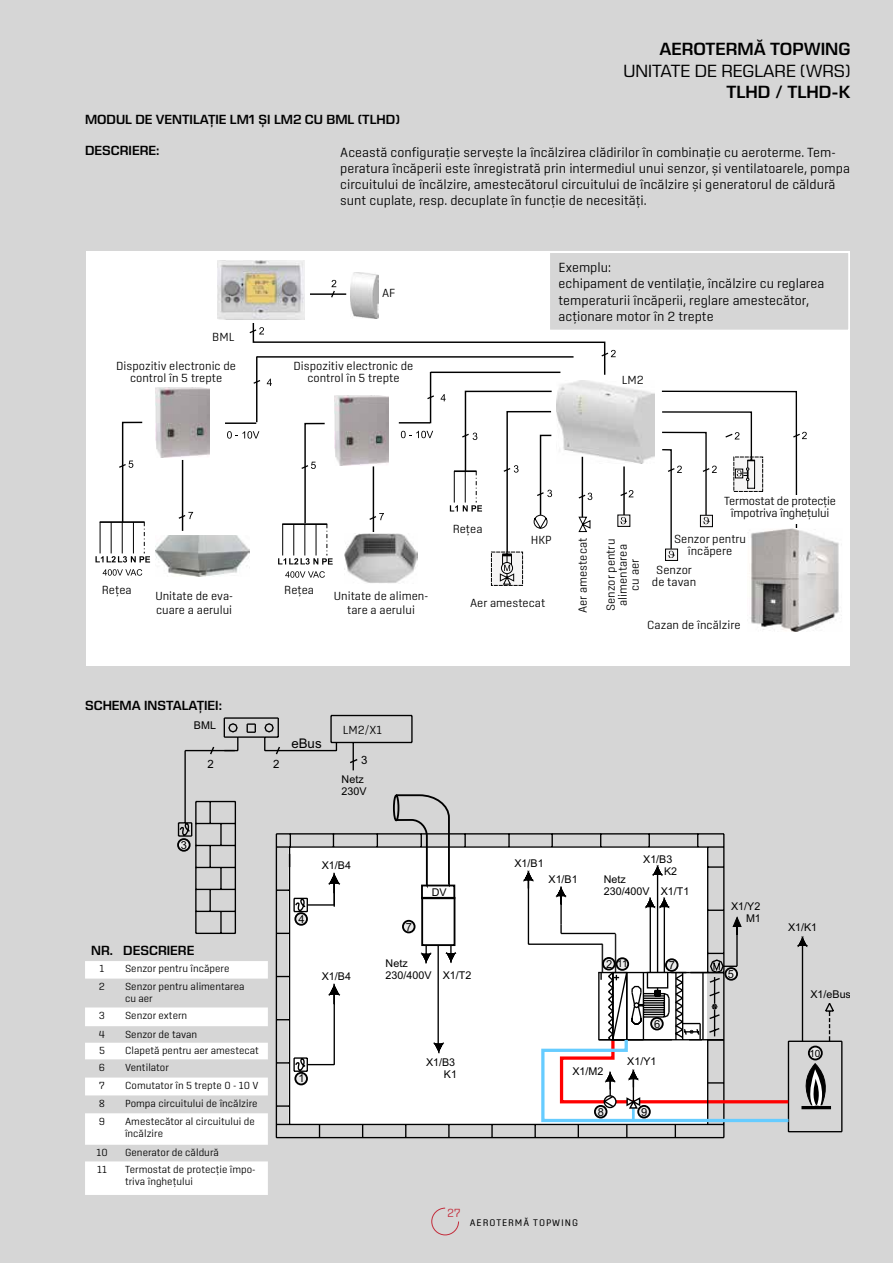
<style>
.page{position:relative;width:893px;height:1263px;background:#d6d6d6}
.page>*{position:absolute;margin:0;border:0;box-sizing:border-box;transform-origin:0 0}
.t1{font:600 18px "Eurostile Next LT Pro";color:#000}
.t2{font:18px "Eurostile Next LT Pro";color:#000}
.t3{font:300 13.5px/16.2px "Center";color:#000}
.t4{font:600 13.5px "Eurostile Next LT Pro";color:#000}
.t5{font:13.35px "Arial";color:#000}
.t6{font:300 12px/12px "Center";color:#000;text-align:center}
.t7{font:300 12px/12px "Center";letter-spacing:-.02em;color:#000;text-align:center}
.t8{font:300 12px "Center";color:#c32c3b}
.t9{font:11.4px "Arial";color:#000}
.t10{font:11.1px "Arial";color:#000}
.t11{font:10.65px/12px "Arial";color:#000}
.t12{font:300 10.5px/12.6px "Center";color:#000}
.t13{font:10.05px "Arial";color:#000}
.t14{font:9.75px "Center";letter-spacing:.095em;color:#000}
.s1{font-size:11.1px}
</style>
<div class="page">
<svg style="left:431px;top:1207px;width:28px;height:29px"></svg>
<svg style="left:275px;top:1040px;width:568px;height:99px"></svg>
<div style="left:295px;top:1073px;width:12px;height:11px;background:#ebebeb;border-radius:50%"></div>
<div style="left:294px;top:1072px;width:14px;height:13px;border:2px solid #000;border-radius:50%"></div>
<svg style="left:177px;top:749px;width:159px;height:317px"></svg>
<div style="left:178px;top:839px;width:12px;height:12px;background:#ebebeb;border-radius:50%"></div>
<div style="left:177px;top:838px;width:14px;height:14px;border:2px solid #000;border-radius:50%"></div>
<hr style="left:185px;top:750px;width:50px;height:1px;background:#000">
<svg style="left:223px;top:714px;width:612px;height:329px"></svg>
<div style="left:421px;top:897px;width:34px;height:49px;border:2px solid #000"></div>
<div style="left:403px;top:921px;width:12px;height:11px;background:#ebebeb;border-radius:50%"></div>
<div style="left:402px;top:920px;width:13px;height:13px;border:2px solid #000;border-radius:50%"></div>
<svg style="left:418px;top:944px;width:41px;height:112px;background:#eaeaea"></svg>
<svg style="left:392px;top:793px;width:59px;height:94px"></svg>
<hr style="left:801px;top:1106px;width:30px;height:3px;background:#000">
<svg style="left:209px;top:746px;width:7px;height:10px"></svg>
<svg style="left:275px;top:745px;width:84px;height:19px"></svg>
<svg style="left:521px;top:862px;width:306px;height:275px"></svg>
<div style="left:421px;top:884px;width:34px;height:15px;border:2px solid #000"></div>
<div style="left:295px;top:913px;width:12px;height:12px;background:#ebebeb;border-radius:50%"></div>
<div style="left:294px;top:912px;width:14px;height:14px;border:2px solid #000;border-radius:50%"></div>
<svg style="left:293px;top:869px;width:50px;height:44px;background:#e1e1e1"></svg>
<div style="left:342px;top:722px;width:49px;height:13px;background:#d6d6d6"></div>
<svg style="left:85px;top:961px;width:183px;height:234px"></svg>
<div style="left:86px;top:252px;width:764px;height:414px;background:#fff"></div>
<div style="left:549px;top:252px;width:300px;height:78px;background:#d6d6d6"></div>
<div style="left:549px;top:252px;width:301px;height:79px;border:2px solid #fff"></div>
<img style="left:353px;top:272px;width:25px;height:8px">
<img style="left:633px;top:389px;width:22px;height:75px">
<div style="left:665px;top:549px;width:13px;height:12px;background:#f6f5f5;border:1px solid #000"></div>
<svg style="left:491px;top:585px;width:32px;height:1px"></svg>
<img style="left:218px;top:261px;width:87px;height:19px">
<svg style="left:95px;top:280px;width:538px;height:305px"></svg>
<img style="left:751px;top:532px;width:91px;height:100px">
<svg style="left:661px;top:390px;width:146px;height:168px"></svg>
<img style="left:335px;top:395px;width:54px;height:70px">
<img style="left:156px;top:387px;width:54px;height:70px">
<div style="left:724px;top:495px;width:113px;height:28px;background:#fff"></div>
<h1 class="t1" style="left:659px;top:39px;width:193px">AEROTERMĂ TOPWING</h1>
<h1 class="t2" style="left:623px;top:61px;width:229px">UNITATE DE REGLARE (WRS)</h1>
<h1 class="t1" style="left:726px;top:82px;width:125px">TLHD / TLHD-K</h1>
<p class="t4" style="left:85px;top:112px;width:316px">MODUL DE VENTILAȚIE LM1 ȘI LM2 CU BML (TLHD)</p>
<p class="t3" style="left:340px;top:144px;width:511px">Această configurație servește la încălzirea clădirilor în combinație cu aeroterme. Tem&shy;peratura încăperii este înregistrată prin intermediul unui senzor, și ventilatoarele, pompa circuitului de încălzire, amestecătorul circuitului de încălzire și generatorul de căldură sunt cuplate, resp. decuplate în funcție de necesități.</p>
<p class="t4" style="left:85px;top:143px;width:76px">DESCRIERE:</p>
<p class="t6" style="left:212px;top:330px;width:24px">BML</p>
<p class="t6" style="left:116px;top:360px;width:121px">Dispozitiv electronic de control în 5 trepte</p>
<p class="t6" style="left:382px;top:287px;width:15px">AF</p>
<p class="t6" style="left:293px;top:360px;width:121px">Dispozitiv electronic de control în 5 trepte</p>
<p class="t3" style="left:559px;top:259px;width:267px">Exemplu:<br>echipament de ventilație, încălzire cu reglarea temperaturii încăperii, reglare amestecător, acționare motor în 2 trepte</p>
<p class="t6" style="left:622px;top:373px;width:23px">LM2</p>
<p class="t6" style="left:102px;top:584px;width:31px">Rețea</p>
<p class="t6" style="left:284px;top:584px;width:31px">Rețea</p>
<p class="t6" style="left:155px;top:588px;width:79px;line-height:14.4px;text-align:left">Unitate de eva&shy;cuare a aerului</p>
<p class="t6" style="left:453px;top:523px;width:31px">Rețea</p>
<p class="t6" style="left:531px;top:534px;width:22px">HKP</p>
<p class="t6" style="left:334px;top:588px;width:96px;line-height:14.4px">Unitate de alimen&shy;tare a aerului</p>
<p class="t6" style="left:470px;top:597px;width:77px">Aer amestecat</p>
<p class="t6" style="left:576px;top:613px;width:77px;rotate:-90deg">Aer amestecat</p>
<p class="t6" style="left:605px;top:611px;width:74px;rotate:-90deg">Senzor pentru alimentarea cu aer</p>
<p class="t7" style="left:724px;top:495px;width:113px">Termostat de protecție împotriva înghețului</p>
<p class="t6" style="left:674px;top:532px;width:74px">Senzor pentru încăpere</p>
<p class="t6" style="left:652px;top:564px;width:46px">Senzor de tavan</p>
<p class="t6" style="left:647px;top:619px;width:95px">Cazan de încălzire</p>
<p class="t4" style="left:85px;top:698px;width:138px">SCHEMA INSTALAȚIEI:</p>
<p class="t11" style="left:194px;top:719px;width:24px">BML</p>
<p class="t11" style="left:352px;top:723px;width:38px">LM2/X1</p>
<p class="t6" style="left:343px;top:723px;width:41px">LM2/X1</p>
<p class="t5" style="left:291px;top:735px;width:32px">eBus</p>
<p class="t9" style="left:207px;top:757px;width:8px">2</p>
<p class="t9" style="left:273px;top:757px;width:8px">2</p>
<p class="t9" style="left:361px;top:753px;width:8px">3</p>
<p class="t10" style="left:181px;top:838px;width:8px">3</p>
<p class="t11" style="left:342px;top:773px;width:27px">Netz<br>230V</p>
<p class="t11" style="left:322px;top:859px;width:31px">X1/B4</p>
<p class="t11" style="left:514px;top:857px;width:31px">X1/B1</p>
<p class="t11" style="left:548px;top:874px;width:31px">X1/B1</p>
<p class="t11" style="left:604px;top:873px;width:24px">Netz</p>
<p class="t11" style="left:664px;top:853px;width:15px;text-indent:-21px">X1/B3<br>K2</p>
<p class="t4" style="left:91px;top:943px;width:105px">NR. DESCRIERE</p>
<p class="t12" style="left:100px;top:962px;width:6px">1</p>
<p class="t12" style="left:125px;top:962px;width:106px">Senzor pentru încăpere</p>
<p class="t12" style="left:99px;top:980px;width:8px">2</p>
<p class="t12" style="left:125px;top:980px;width:121px">Senzor pentru alimentarea cu aer</p>
<p class="t12" style="left:99px;top:1009px;width:8px">3</p>
<p class="t12" style="left:125px;top:1009px;width:64px">Senzor extern</p>
<p class="t12" style="left:99px;top:1027px;width:8px">4</p>
<p class="t12" style="left:125px;top:1027px;width:74px">Senzor de tavan</p>
<p class="t12" style="left:99px;top:1044px;width:8px">5</p>
<p class="t12" style="left:125px;top:1044px;width:135px">Clapetă pentru aer amestecat</p>
<p class="t12" style="left:99px;top:1060px;width:8px">6</p>
<p class="t12" style="left:125px;top:1060px;width:45px">Ventilator</p>
<p class="t12" style="left:99px;top:1079px;width:7px">7</p>
<p class="t12" style="left:125px;top:1079px;width:135px">Comutator în 5 trepte 0 - 10 V</p>
<p class="t12" style="left:99px;top:1097px;width:8px">8</p>
<p class="t12" style="left:125px;top:1097px;width:134px">Pompa circuitului de încălzire</p>
<p class="t12" style="left:99px;top:1114px;width:8px">9</p>
<p class="t12" style="left:125px;top:1114px;width:131px">Amestecător al circuitului de încălzire</p>
<p class="t12" style="left:96px;top:1146px;width:13px">10</p>
<p class="t12" style="left:125px;top:1146px;width:95px">Generator de căldură</p>
<p class="t12" style="left:97px;top:1163px;width:11px">11</p>
<p class="t12" style="left:125px;top:1163px;width:132px">Termostat de protecție împo&shy;triva înghețului</p>
<p class="t10" style="left:298px;top:912px;width:8px">4</p>
<p class="t11" style="left:322px;top:970px;width:31px">X1/B4</p>
<p class="t10" style="left:298px;top:1072px;width:8px">1</p>
<p class="t10" style="left:406px;top:920px;width:8px">7</p>
<p class="t11" style="left:432px;top:886px;width:16px">DV</p>
<p class="t11" style="left:604px;top:885px;width:47px">230/400V</p>
<p class="t11" style="left:661px;top:885px;width:30px">X1/T1</p>
<p class="t11" style="left:386px;top:957px;width:47px">Netz<br>230/400V</p>
<p class="t11" style="left:443px;top:969px;width:30px">X1/T2</p>
<p class="t11" style="left:426px;top:1056px;width:32px;text-align:right">X1/B3<br>K1</p>
<p class="t13" style="left:606px;top:958px;width:23px"><span class="s1">2</span> 11</p>
<p class="t10" style="left:669px;top:959px;width:8px">7</p>
<p class="t11" style="left:572px;top:1065px;width:32px">X1/M2</p>
<p class="t10" style="left:654px;top:1017px;width:8px">6</p>
<p class="t11" style="left:627px;top:1056px;width:31px">X1/Y1</p>
<p class="t10" style="left:598px;top:1105px;width:8px">8</p>
<p class="t10" style="left:641px;top:1105px;width:8px">9</p>
<p class="t8" style="left:447px;top:1206px;width:15px">27</p>
<p class="t14" style="left:470px;top:1217px;width:110px">AEROTERMĂ TOPWING</p>
<p class="t11" style="left:731px;top:900px;width:31px;text-align:right">X1/Y2<br>M1</p>
<p class="t10" style="left:728px;top:968px;width:8px">5</p>
<p class="t11" style="left:788px;top:921px;width:31px">X1/K1</p>
<p class="t11" style="left:810px;top:989px;width:42px">X1/eBus</p>
<p class="t13" style="left:809px;top:1047px;width:13px">10</p>
</div>
